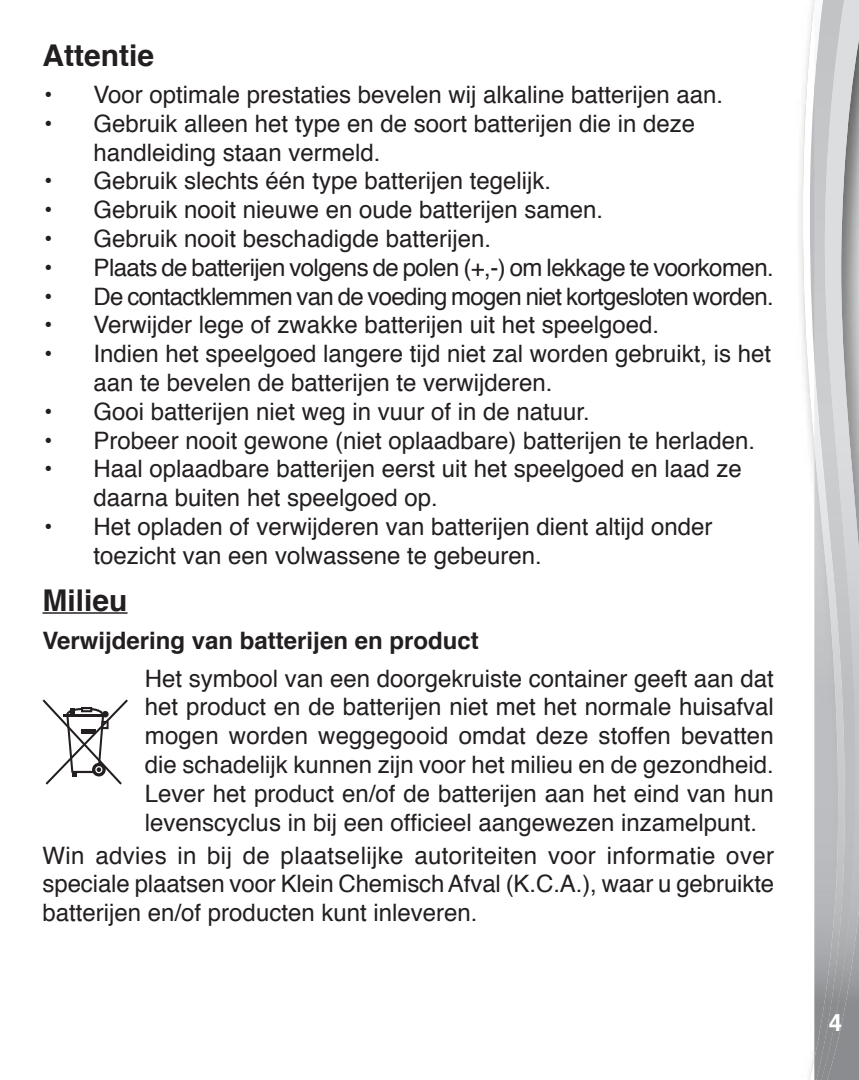
<style>
.page{position:relative;width:859px;height:1080px;background:#fff}
.page>*{position:absolute;margin:0;border:0;box-sizing:border-box;transform-origin:0 0}
.body_text_2{font:700 30px "Helvetica";color:#231f20}
.body{font:700 30px "Helvetica";color:#231f20}
.Body_text{font:24px/28.8px "Helvetica";color:#231f20}
.Body_text-2{font:24px "Helvetica";letter-spacing:-.025em;color:#231f20}
.Body_text-3{font:24px "Helvetica";letter-spacing:-.03em;color:#231f20}
.body-2{font:700 24px "Helvetica";color:#231f20}
.t1{font:700 24px "Helvetica";color:#fff}
</style>
<div class="page">
<svg style="left:802px;top:0;width:12px;height:1080px"></svg>
<img style="left:858px;top:3px;width:1px;height:1077px">
<img style="left:847px;top:3px;width:11px;height:1077px">
<svg style="left:847px;top:0;width:12px;height:3px"></svg>
<img style="left:814px;top:0;width:33px;height:1080px">
<hr style="left:43px;top:612px;width:85px;height:2px;background:#231f20">
<svg style="left:43px;top:699px;width:85px;height:86px"></svg>
<p class="body_text_2" style="left:43px;top:35px;width:113px">Attentie</p>
<p class="Body_text" style="left:43px;top:82px;width:682px">• Voor optimale prestaties bevelen wij alkaline batterijen aan.</p>
<p class="Body_text" style="left:94px;top:110px;width:603px;text-indent:-51px">• Gebruik alleen het type en de soort batterijen die in deze handleiding staan vermeld.</p>
<p class="Body_text" style="left:43px;top:168px;width:510px">• Gebruik slechts één type batterijen tegelijk.</p>
<p class="Body_text" style="left:43px;top:197px;width:562px">• Gebruik nooit nieuwe en oude batterijen samen.</p>
<p class="Body_text" style="left:43px;top:226px;width:450px">• Gebruik nooit beschadigde batterijen.</p>
<p class="Body_text-2" style="left:43px;top:251px;width:733px">• Plaats de batterijen volgens de polen (+,-) om lekkage te voorkomen.</p>
<p class="Body_text-3" style="left:43px;top:280px;width:733px">• De contactklemmen van de voeding mogen niet kortgesloten worden.</p>
<p class="Body_text" style="left:43px;top:312px;width:618px">• Verwijder lege of zwakke batterijen uit het speelgoed.</p>
<p class="Body_text" style="left:94px;top:341px;width:679px;text-indent:-51px">• Indien het speelgoed langere tijd niet zal worden gebruikt, is het aan te bevelen de batterijen te verwijderen.</p>
<p class="Body_text" style="left:43px;top:398px;width:549px">• Gooi batterijen niet weg in vuur of in de natuur.</p>
<p class="Body_text" style="left:43px;top:427px;width:714px">• Probeer nooit gewone (niet oplaadbare) batterijen te herladen.</p>
<p class="Body_text" style="left:94px;top:456px;width:650px;text-indent:-51px">• Haal oplaadbare batterijen eerst uit het speelgoed en laad ze daarna buiten het speelgoed op.</p>
<p class="Body_text" style="left:94px;top:514px;width:620px;text-indent:-51px">• Het opladen of verwijderen van batterijen dient altijd onder toezicht van een volwassene te gebeuren.</p>
<p class="body" style="left:43px;top:580px;width:87px">Milieu</p>
<p class="body-2" style="left:43px;top:624px;width:438px">Verwijdering van batterijen en product</p>
<p class="Body_text" style="left:145px;top:665px;width:630px;text-align:justify">Het symbool van een doorgekruiste container geeft aan dat het product en de batterijen niet met het normale huisafval mogen worden weggegooid omdat deze stoffen bevatten die schadelijk kunnen zijn voor het milieu en de gezondheid.<br>Lever het product en/of de batterijen aan het eind van hun levenscyclus in bij een officieel aangewezen inzamelpunt.</p>
<p class="Body_text" style="left:43px;top:842px;width:733px;text-align:justify">Win advies in bij de plaatselijke autoriteiten voor informatie over speciale plaatsen voor Klein Chemisch Afval (K.C.A.), waar u gebruikte batterijen en/of producten kunt inleveren.</p>
<p class="t1" style="left:829px;top:1006px;width:15px">4</p>
</div>
